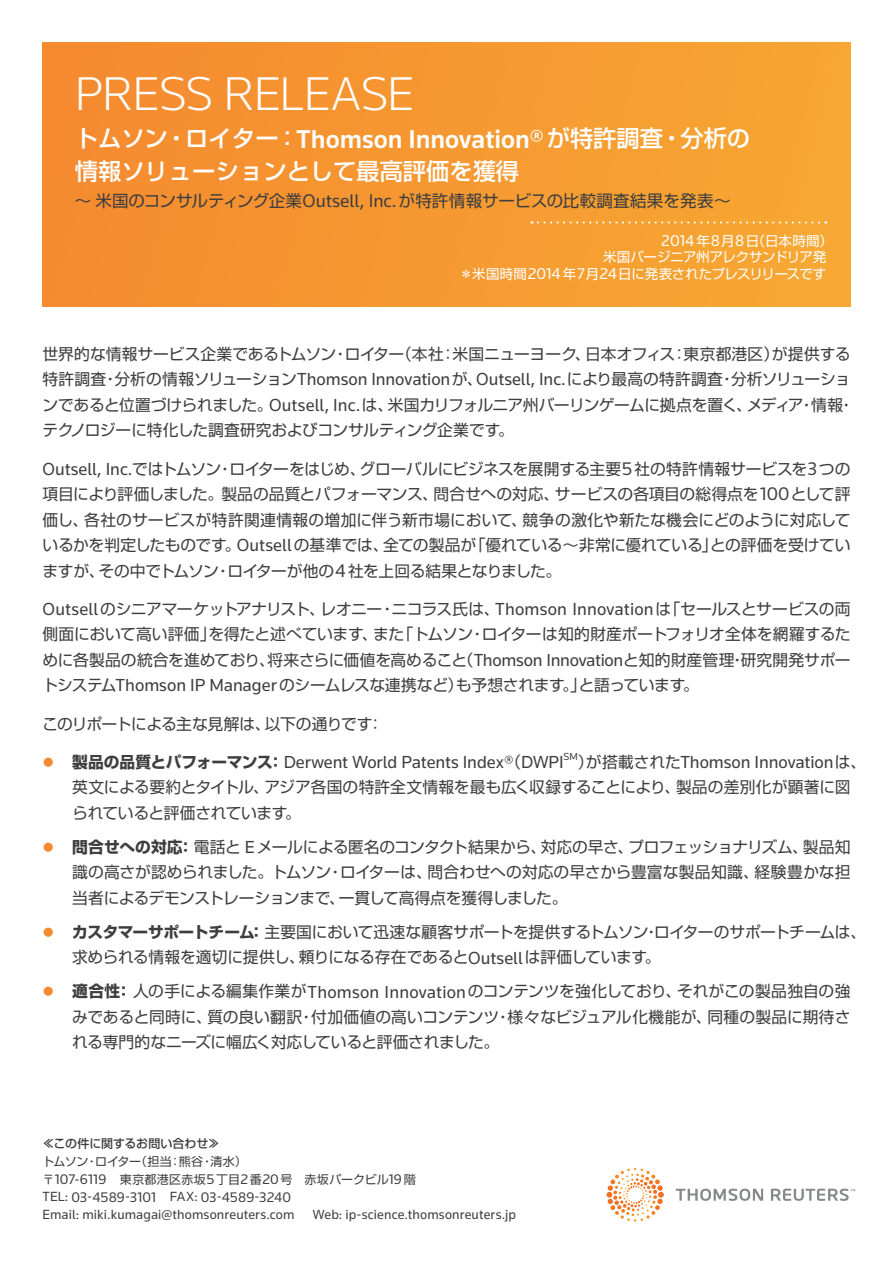
<style>
.page{position:relative;width:893px;height:1263px;background:#fff}
.page>*{position:absolute;margin:0;border:0;box-sizing:border-box;transform-origin:0 0}
.t1{font:300 49.2px "Knowledge";letter-spacing:-.015em;color:#fff}
.t2{font:23.25px/32.7px "Shin Go Pro Medium 90 msp RKSJ H";color:#fff}
.t3{font:18.15px "Knowledge";letter-spacing:-.005em;color:#3e3e3f}
.t4{font:16.5px "Shin Go Pro Regular 90 msp RKSJ H";letter-spacing:.005em;color:#3e3e3f}
.t5{font:15.75px/25.5px "Shin Go Pro Regular 90 msp RKSJ H";letter-spacing:-.015em;color:#3e3e3f;text-align:justify}
.t6{font:15.75px "Shin Go Pro Regular 90 msp RKSJ H";letter-spacing:-.035em;color:#3e3e3f}
.t7{font:14.4px "Knowledge";letter-spacing:.005em;color:#3e3e3f}
.t8{font:13.8px "Knowledge";letter-spacing:.01em;color:#3e3e3f}
.t9{font:13.5px "Shin Go Pro Regular 90 msp RKSJ H";letter-spacing:-.02em;color:#fff}
.t10{font:12px/17.7px "Shin Go Pro Regular 90 msp RKSJ H";letter-spacing:.015em;color:#3e3e3f}
.t11{font:12px "Shin Go Pro Medium 90 msp RKSJ H";letter-spacing:-.01em;color:#3e3e3f}
.s1{font-family:"Knowledge";font-weight:500;font-size:26.7px}
.s2{font-family:"Knowledge";font-size:18.9px}
.s3{font-family:"Knowledge";font-size:16.2px}
.s4{font-family:"Knowledge";font-size:18.15px}
.s5{color:#f58a30}
.s6{font-family:"Shin Go Pro Bold 90 msp RKSJ H";font-size:15.75px}
.s7{font-family:"Shin Go Pro Regular 90 msp RKSJ H";font-size:15.75px}
.s8{font-family:"Shin Go Pro Bold 90 msp RKSJ H"}
.s9{font-family:"Knowledge";font-size:14.4px}
.s10{font-family:"Knowledge";font-size:13.8px}
.s11{font-size:13.8px}
</style>
<div class="page">
<svg style="left:676px;top:1188px;width:179px;height:13px"></svg>
<svg style="left:606px;top:1168px;width:58px;height:54px"></svg>
<div style="left:43px;top:43px;width:807px;height:263px;background:linear-gradient(to right,#f58a30,#f7a833)"></div>
<svg style="left:538px;top:221px;width:288px;height:3px"></svg>
<h1 class="t1" style="left:75px;top:65px;width:341px">PRESS RELEASE</h1>
<h2 class="t2" style="left:75px;top:126px;width:677px">トムソン・ロイター：<span class="s1">Thomson Innovation®</span>が特許調査・分析の情報ソリューションとして最高評価を獲得</h2>
<p class="t4" style="left:75px;top:195px;width:657px">～米国のコンサルティング企業<span class="s2">Outsell, Inc.</span>が特許情報サービスの比較調査結果を発表～</p>
<p class="t9" style="left:661px;top:236px;width:173px"><span class="s3">2014</span>年<span class="s3">8</span>月<span class="s3">8</span>日（日本時間）</p>
<p class="t9" style="left:603px;top:252px;width:225px">米国バージニア州アレクサンドリア発</p>
<p class="t9" style="left:460px;top:269px;width:368px">＊米国時間<span class="s3">2014</span> 年<span class="s3">7</span>月<span class="s3">24</span>日に発表されたプレスリリースです</p>
<p class="t5" style="left:43px;top:343px;width:813px;text-align:left">世界的な情報サービス企業であるトムソン・ロイター（本社：米国ニューヨーク、日本オフィス：東京都港区）が提供する特許調査・分析の情報ソリューション<span class="s4">Thomson Innovation</span>が、<span class="s4">Outsell, Inc.</span>により最高の特許調査・分析ソリューションであると位置づけられました。<span class="s4">Outsell, Inc.</span>は、米国カリフォルニア州バーリンゲームに拠点を置く、メディア・情報・テクノロジーに特化した調査研究およびコンサルティング企業です。</p>
<p class="t5" style="left:43px;top:458px;width:809px"><span class="s4">Outsell, Inc.</span>ではトムソン・ロイターをはじめ、グローバルにビジネスを展開する主要<span class="s2">5</span>社の特許情報サービスを<span class="s2">3</span>つの項目により評価しました。製品の品質とパフォーマンス、問合せへの対応、サービスの各項目の総得点を<span class="s2">100</span>として評価し、各社のサービスが特許関連情報の増加に伴う新市場において、競争の激化や新たな機会にどのように対応しているかを判定したものです。<span class="s4">Outsell</span>の基準では、全ての製品が「優れている～非常に優れている」との評価を受けていますが、その中でトムソン・ロイターが他の<span class="s2">4</span> 社を上回る結果となりました。</p>
<p class="t5" style="left:43px;top:598px;width:809px"><span class="s4">Outsell</span>のシニアマーケットアナリスト、レオニー・ニコラス氏は、<span class="s4">Thomson Innovation</span>は「セールスとサービスの両側面において高い評価」を得たと述べています、また「トムソン・ロイターは知的財産ポートフォリオ全体を網羅するために各製品の統合を進めており、将来さらに価値を高めること（<span class="s4">Thomson Innovation</span>と知的財産管理・研究開発サポートシステム<span class="s4">Thomson IP Manager</span> のシームレスな連携など）も予想されます。」と語っています。</p>
<p class="t6" style="left:43px;top:718px;width:342px">このリポートによる主な見解は、以下の通りです：</p>
<p class="t3" style="left:43px;top:755px;width:825px"><span class="s5">●</span> <span class="s6">製品の品質とパフォーマンス：</span>Derwent World Patents Index®<span class="s7">（</span>DWPI<sup>SM</sup><span class="s7">）が搭載された</span>Thomson Innovation<span class="s7">は、</span></p>
<p class="t5" style="left:72px;top:777px;width:780px">英文による要約とタイトル、アジア各国の特許全文情報を最も広く収録することにより、製品の差別化が顕著に図られていると評価されています。</p>
<p class="t5" style="left:72px;top:836px;width:780px;text-indent:-30px"><span class="s5">●</span> <span class="s8">問合せへの対応：</span>電話と <span class="s4">E</span>メールによる匿名のコンタクト結果から、対応の早さ、プロフェッショナリズム、製品知識の高さが認められました。トムソン・ロイターは、問合わせへの対応の早さから豊富な製品知識、経験豊かな担当者によるデモンストレーションまで、一貫して高得点を獲得しました。</p>
<p class="t5" style="left:72px;top:921px;width:795px;text-indent:-30px"><span class="s5">●</span> <span class="s8">カスタマーサポートチーム：</span>主要国において迅速な顧客サポートを提供するトムソン・ロイターのサポートチームは、求められる情報を適切に提供し、頼りになる存在であると<span class="s4">Outsell</span>は評価しています。</p>
<p class="t5" style="left:72px;top:981px;width:780px;text-indent:-30px"><span class="s5">●</span> <span class="s8">適合性：</span>人の手による編集作業が<span class="s4">Thomson Innovation</span>のコンテンツを強化しており、それがこの製品独自の強みであると同時に、質の良い翻訳・付加価値の高いコンテンツ・様々なビジュアル化機能が、同種の製品に期待される専門的なニーズに幅広く対応していると評価されました。</p>
<p class="t11" style="left:43px;top:1139px;width:179px">≪この件に関するお問い合わせ≫</p>
<p class="t10" style="left:43px;top:1154px;width:375px">トムソン・ロイター（担当：熊谷・清水）<br>〒<span class="s9">107</span><span class="s10">-</span><span class="s9">6119</span>　東京都港区赤坂<span class="s9">5</span>丁目<span class="s9">2</span>番<span class="s9">20</span>号　赤坂パークビル<span class="s9">19</span>階</p>
<p class="t7" style="left:43px;top:1192px;width:250px"><span class="s11">TEL:</span> 03<span class="s11">-</span>4589<span class="s11">-</span>3101 <span class="s11">FAX:</span> 03<span class="s11">-</span>4589<span class="s11">-</span>3240</p>
<p class="t8" style="left:43px;top:1210px;width:254px">Email: miki.kumagai@thomsonreuters.com</p>
<p class="t8" style="left:313px;top:1210px;width:205px">Web: ip-science.thomsonreuters.jp</p>
</div>
